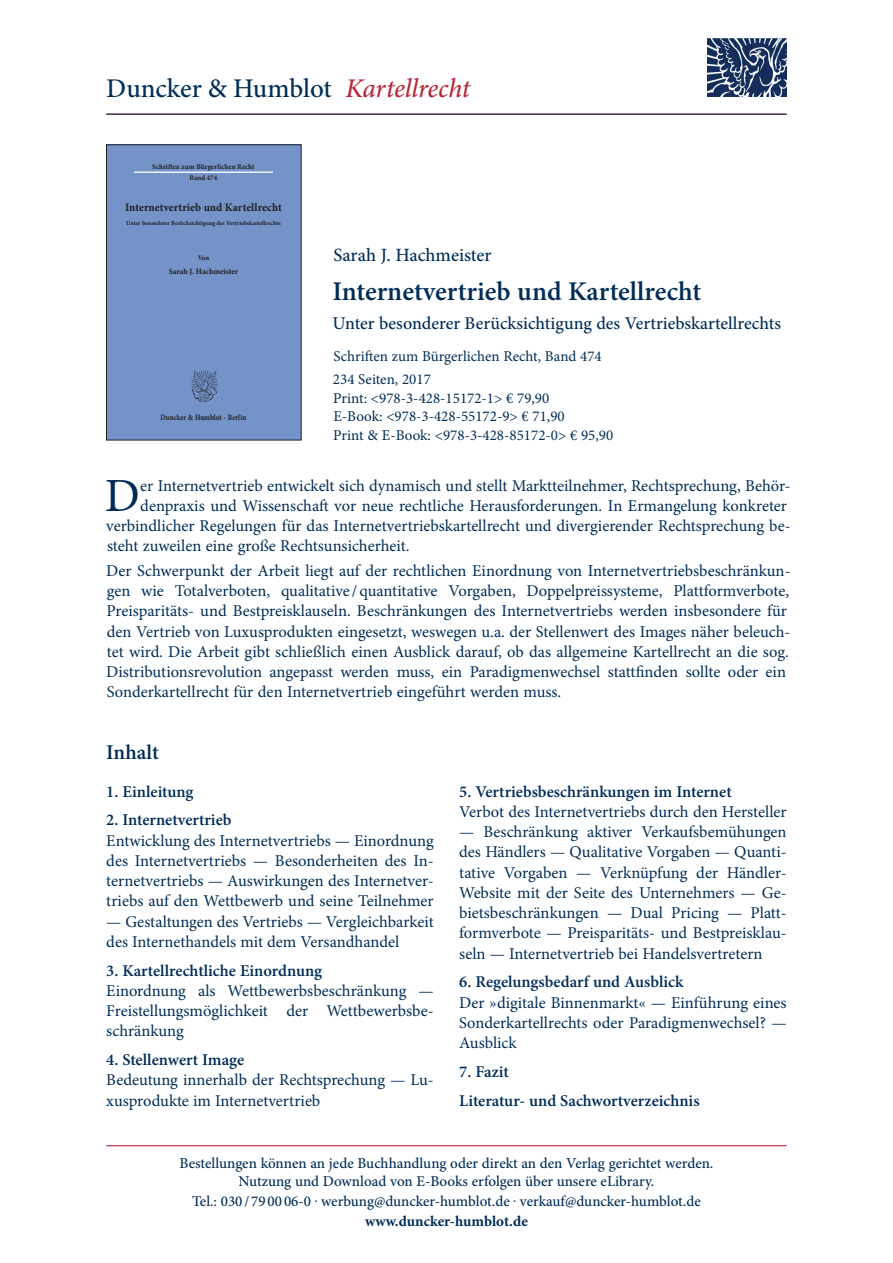
<style>
.page{position:relative;width:893px;height:1263px;background:#fff}
.page>*{position:absolute;margin:0;border:0;box-sizing:border-box;transform-origin:0 0}
.t1{font:47.7px "Minion Pro";color:#002d56}
.t2{font:600 27px "Minion Pro";color:#002d56}
.t3{font:500 27px "Minion Pro";letter-spacing:-.005em;color:#002d56}
.t4{font:600 21px "Minion Pro";color:#002d56}
.t5{font:500 18.75px "Minion Pro";color:#002d56}
.t6{font:500 18px "Minion Pro";color:#002d56}
.t7{font:16.5px/20.2px "Minion Pro";color:#002d56;text-align:justify}
.t8{font:600 16.5px/28.8px "Minion Pro";color:#002d56}
.t9{font:500 15px/18px "Minion Pro";color:#002d56;text-align:center}
.t10{font:15px/18.8px "Minion Pro";color:#002d56}
.t11{font:700 15px "Minion Pro";color:#002d56}
.t12{font:700 11.4px "Minion Pro";color:#231f20}
.t13{font:700 8.1px "Minion Pro";color:#231f20;scale:.86 1}
.t14{font:700 8.1px "Minion Pro";color:#231f20}
.t15{font:700 7.35px "Minion Pro";letter-spacing:.005em;color:#231f20;scale:.96 1}
.t16{font:700 7.2px "Minion Pro";color:#231f20}
.t17{font:700 6.9px "Minion Pro";color:#231f20}
.t18{font:700 6.15px "Minion Pro";color:#231f20}
.s1{font-style:italic;color:#b72837}
</style>
<div class="page">
<hr style="left:106px;top:1145px;width:681px;height:1px;background:#b72837">
<div style="left:106px;top:145px;width:195px;height:295px;background:#7393c9"></div>
<hr style="left:134px;top:172px;width:139px;height:1px;background:#fff">
<img style="left:191px;top:370px;width:27px;height:32px">
<div style="left:106px;top:145px;width:195px;height:295px;border:1px solid #231f20"></div>
<img style="left:707px;top:38px;width:79px;height:59px">
<hr style="left:106px;top:114px;width:681px;height:1px;background:#002d56">
<h2 class="t3" style="left:106px;top:70px;width:365px">Duncker &amp; Humblot <span class="s1">Kartellrecht</span></h2>
<p class="t15" style="left:152px;top:161px;width:108px">Schriften zum Bürgerlichen Recht</p>
<p class="t16" style="left:190px;top:173px;width:29px">Band 474</p>
<p class="t12" style="left:125px;top:199px;width:158px">Internetvertrieb und Kartellrecht</p>
<p class="t18" style="left:126px;top:218px;width:156px">Unter besonderer Berücksichtigung des Vertriebskartellrechts</p>
<p class="t17" style="left:198px;top:252px;width:13px">Von</p>
<p class="t14" style="left:169px;top:266px;width:71px">Sarah J. Hachmeister</p>
<p class="t13" style="left:160px;top:411px;width:102px">Duncker &amp; Humblot · Berlin</p>
<p class="t5" style="left:333px;top:243px;width:160px">Sarah J. Hachmeister</p>
<h2 class="t2" style="left:332px;top:273px;width:370px">Internetvertrieb und Kartellrecht</h2>
<p class="t6" style="left:333px;top:312px;width:450px">Unter besonderer Berücksichtigung des Vertriebskartellrechts</p>
<p class="t10" style="left:333px;top:345px;width:270px;line-height:23px">Schriften zum Bürgerlichen Recht, Band 474<br>234 Seiten, 2017</p>
<p class="t10" style="left:333px;top:389px;width:282px">Print: &lt;978-3-428-15172-1&gt; € 79,90<br>E-Book: &lt;978-3-428-55172-9&gt; € 71,90<br>Print &amp; E-Book: &lt;978-3-428-85172-0&gt; € 95,90</p>
<h1 class="t1" style="left:105px;top:464px;width:37px">D</h1>
<p class="t7" style="left:140px;top:475px;width:652px">er Internetvertrieb entwickelt sich dynamisch und stellt Marktteilnehmer, Rechtsprechung, Behör-</p>
<p class="t7" style="left:140px;top:495px;width:648px">denpraxis und Wissenschaft vor neue rechtliche Herausforderungen. In Ermangelung konkreter</p>
<p class="t7" style="left:106px;top:516px;width:686px">verbindlicher Regelungen für das Internetvertriebskartellrecht und divergierender Rechtsprechung be-</p>
<p class="t7" style="left:107px;top:536px;width:304px">steht zuweilen eine große Rechtsunsicherheit.</p>
<p class="t7" style="left:106px;top:560px;width:686px;text-align:left">Der Schwerpunkt der Arbeit liegt auf der rechtlichen Einordnung von Internetvertriebsbeschränkun&shy;gen wie Totalverboten, qualitative /quantitative Vorgaben, Doppelpreissysteme, Plattformverbote, Preisparitäts- und Bestpreisklauseln. Beschränkungen des Internetvertriebs werden insbesondere für den Vertrieb von Luxusprodukten eingesetzt, weswegen u.a. der Stellenwert des Images näher beleuch&shy;tet wird. Die Arbeit gibt schließlich einen Ausblick darauf, ob das allgemeine Kartellrecht an die sog.<br>Distributionsrevolution angepasst werden muss, ein Paradigmenwechsel stattfinden sollte oder ein Sonderkartellrecht für den Internetvertrieb eingeführt werden muss.</p>
<p class="t4" style="left:106px;top:738px;width:54px">Inhalt</p>
<p class="t8" style="left:106px;top:777px;width:89px">1. Einleitung</p>
<p class="t8" style="left:106px;top:806px;width:127px">2. Internetvertrieb</p>
<p class="t7" style="left:106px;top:830px;width:329px">Entwicklung des Internetvertriebs — Einordnung des Internetvertriebs — Besonderheiten des In&shy;ternetvertriebs — Auswirkungen des Internetver&shy;triebs auf den Wettbewerb und seine Teilnehmer</p>
<p class="t7" style="left:106px;top:911px;width:329px">— Gestaltungen des Vertriebs — Vergleichbarkeit des Internethandels mit dem Versandhandel</p>
<p class="t8" style="left:106px;top:956px;width:217px">3. Kartellrechtliche Einordnung</p>
<p class="t7" style="left:106px;top:981px;width:329px">Einordnung als Wettbewerbsbeschränkung — Freistellungsmöglichkeit der Wettbewerbsbe&shy;schränkung</p>
<p class="t8" style="left:106px;top:1045px;width:139px">4. Stellenwert Image</p>
<p class="t7" style="left:106px;top:1070px;width:329px">Bedeutung innerhalb der Rechtsprechung — Lu&shy;xusprodukte im Internetvertrieb</p>
<p class="t8" style="left:459px;top:777px;width:274px">5. Vertriebsbeschränkungen im Internet</p>
<p class="t7" style="left:459px;top:802px;width:329px">Verbot des Internetvertriebs durch den Hersteller</p>
<p class="t7" style="left:459px;top:822px;width:329px">— Beschränkung aktiver Verkaufsbemühungen des Händlers — Qualitative Vorgaben — Quanti&shy;tative Vorgaben — Verknüpfung der Händler-Website mit der Seite des Unternehmers — Ge&shy;bietsbeschränkungen — Dual Pricing — Platt&shy;formverbote — Preisparitäts- und Bestpreisklau&shy;seln — Internetvertrieb bei Handelsvertretern</p>
<p class="t8" style="left:459px;top:968px;width:226px">6. Regelungsbedarf und Ausblick</p>
<p class="t7" style="left:459px;top:992px;width:329px">Der »digitale Binnenmarkt« — Einführung eines Sonderkartellrechts oder Paradigmenwechsel? — Ausblick</p>
<p class="t8" style="left:459px;top:1057px;width:242px">7. Fazit<br>Literatur- und Sachwortverzeichnis</p>
<p class="t9" style="left:179px;top:1154px;width:535px">Bestellungen können an jede Buchhandlung oder direkt an den Verlag gerichtet werden.<br>Nutzung und Download von E-Books erfolgen über unsere eLibrary.</p>
<p class="t9" style="left:192px;top:1192px;width:510px">Tel.: 030 / 79 00 06-0 . werbung@duncker-humblot.de . verkauf@duncker-humblot.de</p>
<p class="t11" style="left:365px;top:1210px;width:164px">www.duncker-humblot.de</p>
</div>
